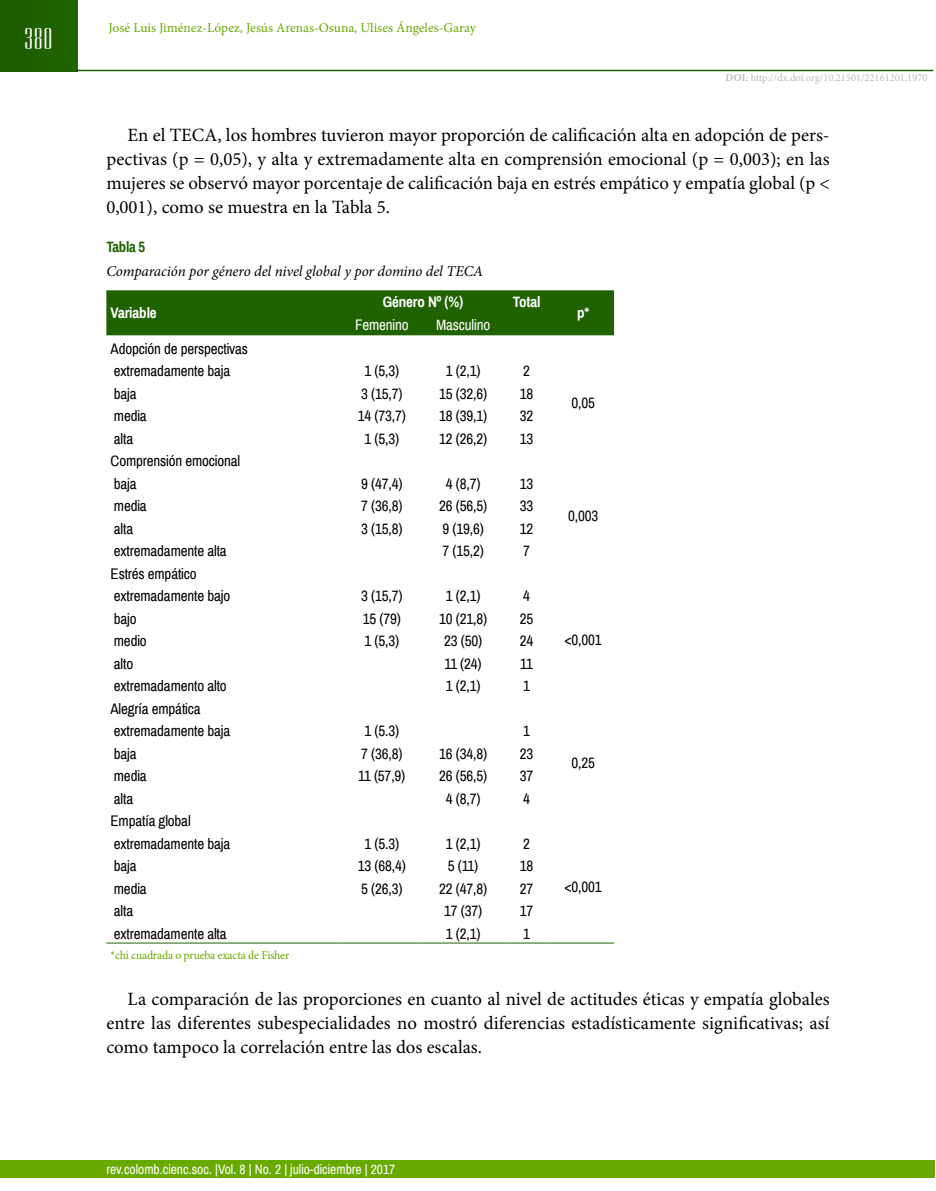
<style>
.page{position:relative;width:936px;height:1191px;background:#fff}
.page>*{position:absolute;margin:0;border:0;box-sizing:border-box;transform-origin:0 0}
.t1{font:30px "Expel Extended Normal";color:#fff}
.t2{font:18.75px/24px "Minion Pro";color:#000;text-align:justify}
.t3{font:15px/22.5px "Archivo Narrow";letter-spacing:-.01em;color:#000}
.t4{font:italic 15px "Minion Pro";letter-spacing:-.005em;color:#000}
.t5{font:700 15px "Archivo Narrow";letter-spacing:-.01em;color:#fff}
.t6{font:15px "Archivo Narrow";letter-spacing:-.01em;color:#fff}
.t7{font:700 15px "Archivo Narrow";letter-spacing:-.02em;color:#206200}
.t8{font:13.5px "Minion Pro";letter-spacing:-.005em;color:#69aa02}
.t9{font:13.5px "Archivo Narrow";color:#fff}
.t10{font:12px "Minion Pro";letter-spacing:-.02em;color:#69aa02}
.t11{font:10.5px "Minion Pro";color:#bbbdbe}
.s1{font-weight:700}
</style>
<div class="page">
<div style="left:0;top:1160px;width:934px;height:18px;background:#69aa02"></div>
<hr style="left:77px;top:70px;width:856px;height:1px;background:#206200">
<div style="left:0;top:0;width:78px;height:71px;background:#1e5f00"></div>
<div style="left:106px;top:290px;width:508px;height:45px;background:#206200"></div>
<hr style="left:549px;top:942px;width:65px;height:1px;background:#206200">
<hr style="left:106px;top:942px;width:236px;height:1px;background:#206200">
<hr style="left:342px;top:942px;width:80px;height:1px;background:#206200">
<hr style="left:422px;top:942px;width:82px;height:1px;background:#206200">
<hr style="left:504px;top:942px;width:45px;height:1px;background:#206200">
<h1 class="t1" style="left:24px;top:22px;width:31px">380</h1>
<p class="t8" style="left:108px;top:18px;width:369px">José Luis Jiménez-López, Jesús Arenas-Osuna, Ulises Ángeles-Garay</p>
<p class="t11" style="left:725px;top:70px;width:203px"><span class="s1">DOI:</span> http://dx.doi.org/10.21501/22161201.1970</p>
<p class="t2" style="left:106px;top:123px;width:724px;text-indent:21px">En el TECA, los hombres tuvieron mayor proporción de calificación alta en adopción de pers&shy;pectivas (p = 0,05), y alta y extremadamente alta en comprensión emocional (p = 0,003); en las mujeres se observó mayor porcentaje de calificación baja en estrés empático y empatía global (p &lt; 0,001), como se muestra en la Tabla 5.</p>
<p class="t7" style="left:106px;top:237px;width:40px">Tabla 5</p>
<p class="t4" style="left:106px;top:261px;width:378px">Comparación por género del nivel global y por domino del TECA</p>
<p class="t5" style="left:111px;top:304px;width:48px">Variable</p>
<p class="t5" style="left:383px;top:293px;width:82px">Género Nº (%)</p>
<p class="t5" style="left:512px;top:293px;width:29px">Total</p>
<p class="t5" style="left:577px;top:304px;width:14px">p*</p>
<p class="t6" style="left:355px;top:315px;width:55px">Femenino</p>
<p class="t6" style="left:436px;top:315px;width:56px">Masculino</p>
<p class="t3" style="left:111px;top:337px;width:139px">Adopción de perspectivas extremadamente baja</p>
<p class="t3" style="left:364px;top:360px;width:36px">1 (5,3)</p>
<p class="t3" style="left:446px;top:360px;width:36px">1 (2,1)</p>
<p class="t3" style="left:523px;top:360px;width:8px">2</p>
<p class="t3" style="left:114px;top:382px;width:24px">baja</p>
<p class="t3" style="left:361px;top:382px;width:43px">3 (15,7)</p>
<p class="t3" style="left:439px;top:382px;width:50px">15 (32,6)</p>
<p class="t3" style="left:520px;top:382px;width:15px">18</p>
<p class="t3" style="left:114px;top:405px;width:34px">media</p>
<p class="t3" style="left:358px;top:405px;width:50px">14 (73,7)</p>
<p class="t3" style="left:439px;top:405px;width:50px">18 (39,1)</p>
<p class="t3" style="left:520px;top:405px;width:15px">32</p>
<p class="t3" style="left:114px;top:427px;width:21px">alta</p>
<p class="t3" style="left:364px;top:427px;width:36px">1 (5,3)</p>
<p class="t3" style="left:439px;top:427px;width:50px">12 (26,2)</p>
<p class="t3" style="left:520px;top:427px;width:15px">13</p>
<p class="t3" style="left:111px;top:450px;width:131px">Comprensión emocional baja</p>
<p class="t3" style="left:361px;top:472px;width:43px">9 (47,4)</p>
<p class="t3" style="left:446px;top:472px;width:36px">4 (8,7)</p>
<p class="t3" style="left:520px;top:472px;width:15px">13</p>
<p class="t3" style="left:114px;top:495px;width:34px">media</p>
<p class="t3" style="left:361px;top:495px;width:43px">7 (36,8)</p>
<p class="t3" style="left:439px;top:495px;width:50px">26 (56,5)</p>
<p class="t3" style="left:520px;top:495px;width:15px">33</p>
<p class="t3" style="left:114px;top:517px;width:21px">alta</p>
<p class="t3" style="left:361px;top:517px;width:43px">3 (15,8)</p>
<p class="t3" style="left:442px;top:517px;width:43px">9 (19,6)</p>
<p class="t3" style="left:520px;top:517px;width:15px">12</p>
<p class="t3" style="left:114px;top:540px;width:114px">extremadamente alta</p>
<p class="t3" style="left:442px;top:540px;width:43px">7 (15,2)</p>
<p class="t3" style="left:523px;top:540px;width:8px">7</p>
<p class="t3" style="left:111px;top:562px;width:121px">Estrés empático extremadamente bajo</p>
<p class="t3" style="left:361px;top:585px;width:43px">3 (15,7)</p>
<p class="t3" style="left:446px;top:585px;width:36px">1 (2,1)</p>
<p class="t3" style="left:523px;top:585px;width:8px">4</p>
<p class="t3" style="left:114px;top:607px;width:24px">bajo</p>
<p class="t3" style="left:363px;top:607px;width:40px">15 (79)</p>
<p class="t3" style="left:439px;top:607px;width:50px">10 (21,8)</p>
<p class="t3" style="left:520px;top:607px;width:15px">25</p>
<p class="t3" style="left:114px;top:630px;width:34px">medio</p>
<p class="t3" style="left:364px;top:630px;width:36px">1 (5,3)</p>
<p class="t3" style="left:444px;top:630px;width:40px">23 (50)</p>
<p class="t3" style="left:520px;top:630px;width:15px">24</p>
<p class="t3" style="left:114px;top:652px;width:21px">alto</p>
<p class="t3" style="left:444px;top:652px;width:39px">11 (24)</p>
<p class="t3" style="left:520px;top:652px;width:14px">11</p>
<p class="t3" style="left:114px;top:675px;width:114px">extremadamento alto</p>
<p class="t3" style="left:446px;top:675px;width:36px">1 (2,1)</p>
<p class="t3" style="left:523px;top:675px;width:8px">1</p>
<p class="t3" style="left:111px;top:697px;width:121px">Alegría empática extremadamente baja</p>
<p class="t3" style="left:364px;top:720px;width:36px">1 (5.3)</p>
<p class="t3" style="left:523px;top:720px;width:8px">1</p>
<p class="t3" style="left:114px;top:742px;width:24px">baja</p>
<p class="t3" style="left:361px;top:742px;width:43px">7 (36,8)</p>
<p class="t3" style="left:439px;top:742px;width:50px">16 (34,8)</p>
<p class="t3" style="left:520px;top:742px;width:15px">23</p>
<p class="t3" style="left:114px;top:765px;width:34px">media</p>
<p class="t3" style="left:358px;top:765px;width:49px">11 (57,9)</p>
<p class="t3" style="left:439px;top:765px;width:50px">26 (56,5)</p>
<p class="t3" style="left:520px;top:765px;width:15px">37</p>
<p class="t3" style="left:114px;top:787px;width:21px">alta</p>
<p class="t3" style="left:446px;top:787px;width:36px">4 (8,7)</p>
<p class="t3" style="left:523px;top:787px;width:8px">4</p>
<p class="t3" style="left:111px;top:810px;width:121px">Empatía global extremadamente baja</p>
<p class="t3" style="left:364px;top:832px;width:36px">1 (5.3)</p>
<p class="t3" style="left:446px;top:832px;width:36px">1 (2,1)</p>
<p class="t3" style="left:523px;top:832px;width:8px">2</p>
<p class="t3" style="left:571px;top:392px;width:25px">0,05</p>
<p class="t3" style="left:568px;top:504px;width:32px">0,003</p>
<p class="t3" style="left:564px;top:628px;width:39px">&lt;0,001</p>
<p class="t3" style="left:571px;top:752px;width:25px">0,25</p>
<p class="t3" style="left:114px;top:855px;width:24px">baja</p>
<p class="t3" style="left:358px;top:855px;width:50px">13 (68,4)</p>
<p class="t3" style="left:448px;top:855px;width:32px">5 (11)</p>
<p class="t3" style="left:520px;top:855px;width:15px">18</p>
<p class="t3" style="left:114px;top:877px;width:34px">media</p>
<p class="t3" style="left:361px;top:877px;width:43px">5 (26,3)</p>
<p class="t3" style="left:439px;top:877px;width:50px">22 (47,8)</p>
<p class="t3" style="left:520px;top:877px;width:15px">27</p>
<p class="t3" style="left:114px;top:900px;width:21px">alta</p>
<p class="t3" style="left:444px;top:900px;width:40px">17 (37)</p>
<p class="t3" style="left:520px;top:900px;width:15px">17</p>
<p class="t3" style="left:114px;top:922px;width:114px">extremadamente alta</p>
<p class="t3" style="left:446px;top:922px;width:36px">1 (2,1)</p>
<p class="t3" style="left:523px;top:922px;width:8px">1</p>
<p class="t10" style="left:111px;top:946px;width:180px">*chi cuadrada o prueba exacta de Fisher</p>
<p class="t2" style="left:106px;top:987px;width:724px;text-indent:21px">La comparación de las proporciones en cuanto al nivel de actitudes éticas y empatía globales entre las diferentes subespecialidades no mostró diferencias estadísticamente significativas; así como tampoco la correlación entre las dos escalas.</p>
<p class="t3" style="left:564px;top:876px;width:39px">&lt;0,001</p>
<p class="t9" style="left:106px;top:1160px;width:290px">rev.colomb.cienc.soc. |Vol. 8 | No. 2 | julio-diciembre | 2017</p>
</div>
